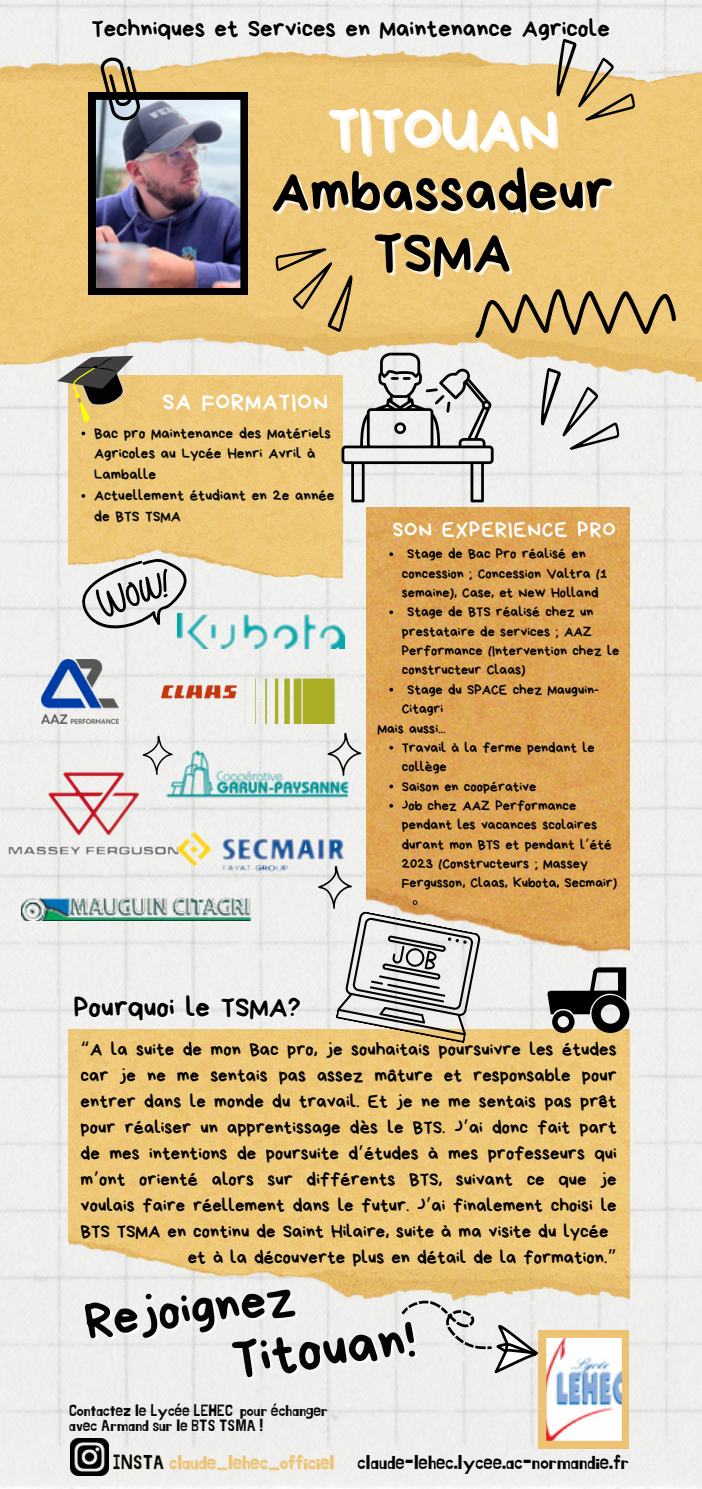
<style>
.page{position:relative;width:702px;height:1489px;background:#fff}
.page>*{position:absolute;margin:0;border:0;box-sizing:border-box;transform-origin:0 0}
.t1{font:62.5px "Bryndan Write";color:#fff}
.t2{font:59.5px/64px "Bryndan Write";color:#000;text-align:center}
.t3{font:56.5px "Bryndan Write";color:#040606}
.t4{font:51.5px "Bryndan Write";color:#040606}
.t5{font:28.75px "Bryndan Write";color:#000}
.t6{font:24.75px "Bryndan Write";color:#000}
.t7{font:23.75px "Bryndan Write";letter-spacing:.04em;color:#fff}
.t8{font:21.75px "Bryndan Write";letter-spacing:.04em;color:#fff}
.t9{font:19.75px "Jingleberry";color:#000}
.t10{font:19.75px "Jingleberry";color:#edc373}
.t11{font:18.75px/26px "Bryndan Write";color:#000;text-align:justify}
.t12{font:16.25px/15px "Jingleberry";color:#040606}
.t13{font:15.25px/20.8px "Bryndan Write";color:#040606}
.t14{font:14.25px/19.2px "Bryndan Write";color:#000}
.s1{color:rgb(255 255 255/.8)}
.s2{font-family:"Noto Sans Gurmukhi"}
.s3{color:#040606}
</style>
<div class="page">
<div style="left:0;top:0;width:701px;height:1489px;background:#eeeeec"></div>
<img style="left:0;top:51px;width:701px;height:330px">
<svg style="left:475px;top:289px;width:200px;height:49px"></svg>
<svg style="left:532px;top:32px;width:115px;height:107px"></svg>
<img style="left:68px;top:1029px;width:561px;height:271px">
<svg style="left:261px;top:228px;width:114px;height:110px"></svg>
<svg style="left:400px;top:1296px;width:228px;height:152px"></svg>
<img style="left:68px;top:376px;width:274px;height:208px">
<img style="left:366px;top:508px;width:262px;height:480px">
<svg style="left:143px;top:735px;width:29px;height:19px"></svg>
<svg style="left:53px;top:345px;width:87px;height:79px"></svg>
<svg style="left:516px;top:361px;width:116px;height:107px"></svg>
<svg style="left:327px;top:733px;width:34px;height:43px"></svg>
<svg style="left:74px;top:549px;width:123px;height:96px"></svg>
<svg style="left:341px;top:353px;width:152px;height:149px"></svg>
<svg style="left:546px;top:967px;width:80px;height:47px"></svg>
<div style="left:591px;top:995px;width:38px;height:38px;border:9px solid #000;border-radius:50%"></div>
<div style="left:552px;top:1010px;width:22px;height:23px;border:5px solid #000;border-radius:50%"></div>
<img style="left:70px;top:1438px;width:38px;height:38px">
<img style="left:81px;top:51px;width:167px;height:244px">
<img style="left:177px;top:613px;width:167px;height:36px">
<img style="left:0;top:754px;width:198px;height:119px">
<img style="left:166px;top:746px;width:184px;height:56px">
<img style="left:173px;top:825px;width:184px;height:51px">
<img style="left:158px;top:678px;width:178px;height:45px">
<img style="left:42px;top:660px;width:77px;height:64px">
<img style="left:22px;top:898px;width:229px;height:22px">
<svg style="left:389px;top:552px;width:4px;height:4px"></svg>
<svg style="left:389px;top:610px;width:4px;height:4px"></svg>
<svg style="left:389px;top:688px;width:4px;height:3px"></svg>
<svg style="left:389px;top:746px;width:4px;height:3px"></svg>
<svg style="left:389px;top:784px;width:4px;height:4px"></svg>
<svg style="left:389px;top:804px;width:4px;height:4px"></svg>
<svg style="left:318px;top:866px;width:167px;height:177px"></svg>
<svg style="left:81px;top:431px;width:4px;height:4px"></svg>
<svg style="left:81px;top:494px;width:4px;height:4px"></svg>
<p class="t6" style="left:91px;top:16px;width:520px">Techniques et Services en Maintenance Agricole</p>
<p class="t1" style="left:327px;top:97px;width:231px">TITOUAN</p>
<p class="t2" style="left:271px;top:159px;width:344px">Ambassadeur<br><span class="s1">TSMA</span></p>
<p class="t7" style="left:162px;top:390px;width:167px">SA FORMATION</p>
<p class="t13" style="left:94px;top:422px;width:238px">Bac pro Maintenance des Matériels<br>Agricoles au Lycée Henri Avril à<br>Lamballe</p>
<p class="t13" style="left:94px;top:485px;width:242px">Actuellement étudiant en 2e année de BTS TSMA</p>
<p class="t5" style="left:74px;top:993px;width:229px">Pourquoi le <span class="s1">TSMA?</span></p>
<p class="t8" style="left:392px;top:519px;width:225px">SON EXPERIENCE PRO</p>
<p class="t14" style="left:401px;top:544px;width:207px;text-indent:5px">Stage de Bac Pro réalisé en concession ; Concession Valtra (1 semaine), Case, et New Holland</p>
<p class="t14" style="left:401px;top:602px;width:219px;text-indent:5px">Stage de BTS réalisé chez un prestataire de services ; AAZ<br>Performance (Intervention chez le constructeur Claas)</p>
<p class="t14" style="left:401px;top:680px;width:199px;text-indent:5px">Stage du SPACE chez Mauguin-<br>Citagri</p>
<p class="t14" style="left:377px;top:718px;width:69px">Mais aussi...</p>
<p class="t14" style="left:401px;top:738px;width:194px">Travail à la ferme pendant le collège</p>
<p class="t14" style="left:401px;top:777px;width:136px">Saison en coopérative</p>
<p class="t14" style="left:401px;top:796px;width:217px">Job chez AAZ Performance pendant les vacances scolaires durant mon BTS et pendant l<span class="s2">’</span>été<br>2023 (Constructeurs ; Massey<br>Fergusson, Claas, Kubota, Secmair)</p>
<p class="t11" style="left:81px;top:1036px;width:537px"><span class="s2">“</span>A la suite de mon Bac pro, je souhaitais poursuivre les études car je ne me sentais pas assez mâture et responsable pour entrer dans le monde du travail. Et je ne me sentais pas prêt pour réaliser un apprentissage dès le BTS. J<span class="s2">’</span>ai donc fait part de mes intentions de poursuite d<span class="s2">’</span>études à mes professeurs qui m<span class="s2">’</span>ont orienté alors sur différents BTS, suivant ce que je voulais faire réellement dans le futur. J<span class="s2">’</span>ai finalement choisi le BTS TSMA en continu de Saint Hilaire, suite à ma visite du lycée</p>
<p class="t11" style="left:188px;top:1244px;width:430px">et à la découverte plus en détail de la formation.<span class="s2">”</span></p>
<p class="t4" style="left:82px;top:1296px;width:213px;rotate:-7deg">Rejoignez</p>
<p class="t3" style="left:228px;top:1332px;width:188px;rotate:-7deg">Titouan<span class="s1">!</span></p>
<p class="t12" style="left:69px;top:1404px;width:260px">Contactez le Lycée LEHEC pour échanger avec Armand sur le BTS TSMA !</p>
<p class="t10" style="left:113px;top:1453px;width:223px"><span class="s3">INSTA</span> claude_lehec_officiel</p>
<p class="t9" style="left:357px;top:1453px;width:273px">claude-lehec.lycee.ac-normandie.fr</p>
</div>
